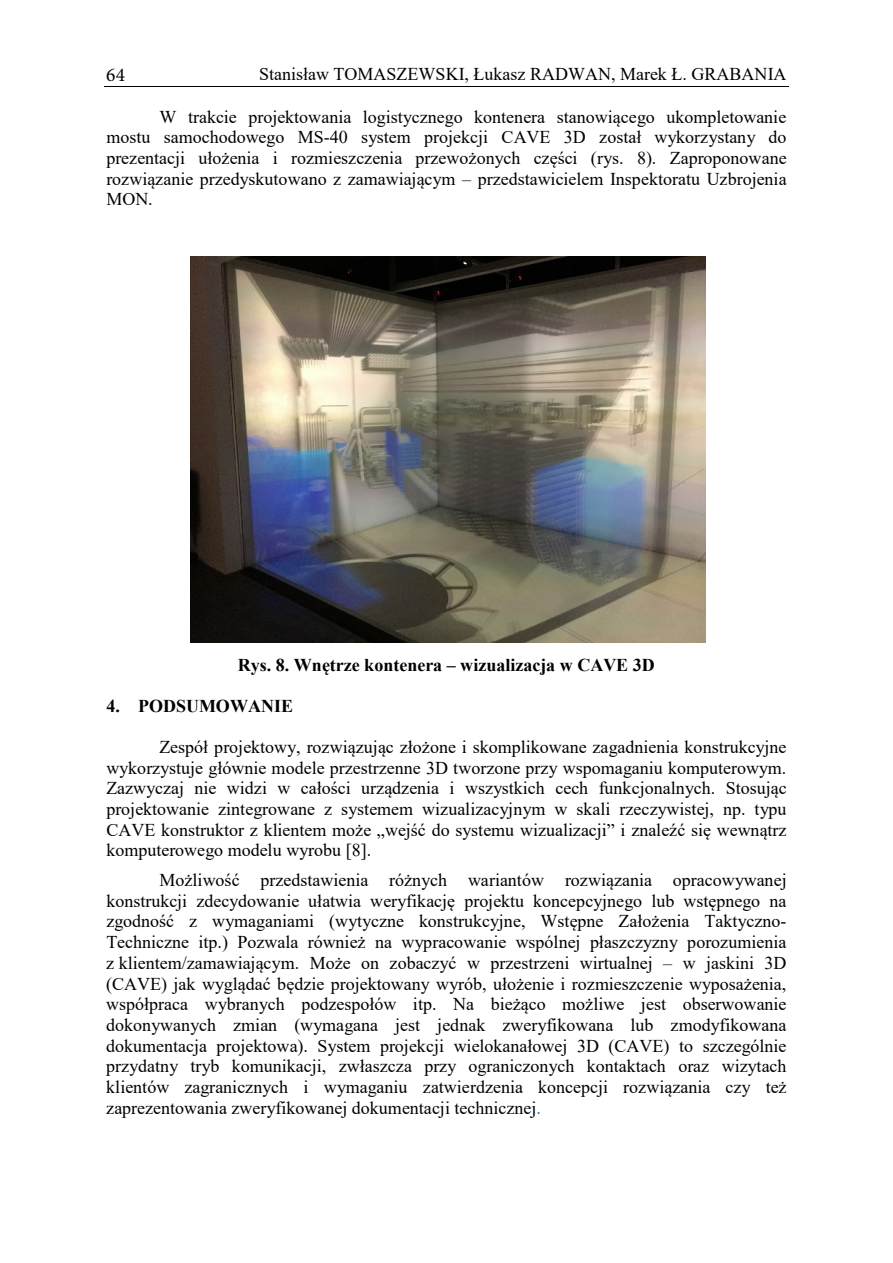
<style>
.page{position:relative;width:893px;height:1263px;background:#fff}
.page>*{position:absolute;margin:0;border:0;box-sizing:border-box;transform-origin:0 0}
.t1{font:19.5px "Minion Pro";color:#000}
.t2{font:18px/20.7px "Times New Roman";color:#000;text-align:justify}
.t3{font:700 18px "Times New Roman";color:#000}
.s1{font-style:inherit}
.s2{color:#0070c0}
</style>
<div class="page">
<hr style="left:104px;top:86px;width:685px;height:1px;background:#000">
<img style="left:191px;top:256px;width:515px;height:387px">
<p class="t1" style="left:106px;top:62px;width:20px">64</p>
<p class="t2" style="left:259px;top:63px;width:529px">Stanisław TOMASZEWSKI, Łukasz RADWAN, Marek Ł. GRABANIA</p>
<p class="t2" style="left:106px;top:106px;width:682px;text-indent:53px">W trakcie projektowania logistycznego kontenera stanowi<span class="s1">ą</span>cego ukompletowanie mostu samochodowego MS-40 system projekcji CAVE 3D został wykorzystany do prezentacji uło<span class="s1">ż</span>enia i rozmieszczenia przewo<span class="s1">ż</span>onych cz<span class="s1">ęś</span>ci (rys. 8). Zaproponowane rozwi<span class="s1">ą</span>zanie przedyskutowano z zamawiaj<span class="s1">ą</span>cym – przedstawicielem Inspektoratu Uzbrojenia MON.</p>
<p class="t3" style="left:238px;top:652px;width:418px">Rys. 8. Wn<span class="s1">ę</span>trze kontenera – wizualizacja w CAVE 3D</p>
<p class="t3" style="left:106px;top:693px;width:188px">4. PODSUMOWANIE</p>
<p class="t2" style="left:106px;top:736px;width:682px;text-indent:53px">Zespół projektowy, rozwi<span class="s1">ą</span>zuj<span class="s1">ą</span>c zło<span class="s1">ż</span>one i skomplikowane zagadnienia konstrukcyjne wykorzystuje głównie modele przestrzenne 3D tworzone przy wspomaganiu komputerowym.<br>Zazwyczaj nie widzi w cało<span class="s1">ś</span>ci urz<span class="s1">ą</span>dzenia i wszystkich cech funkcjonalnych. Stosuj<span class="s1">ą</span>c projektowanie zintegrowane z systemem wizualizacyjnym w skali rzeczywistej, np. typu CAVE konstruktor z klientem mo<span class="s1">ż</span>e „wej<span class="s1">ść</span> do systemu wizualizacji” i znale<span class="s1">źć</span> si<span class="s1">ę</span> wewn<span class="s1">ą</span>trz komputerowego modelu wyrobu [8].</p>
<p class="t2" style="left:106px;top:869px;width:682px;text-indent:53px">Mo<span class="s1">ż</span>liwo<span class="s1">ść</span> przedstawienia ró<span class="s1">ż</span>nych wariantów rozwi<span class="s1">ą</span>zania opracowywanej konstrukcji zdecydowanie ułatwia weryfikacj<span class="s1">ę</span> projektu koncepcyjnego lub wst<span class="s1">ę</span>pnego na zgodno<span class="s1">ść</span> z wymaganiami (wytyczne konstrukcyjne, Wst<span class="s1">ę</span>pne Zało<span class="s1">ż</span>enia Taktyczno-Techniczne itp.) Pozwala równie<span class="s1">ż</span> na wypracowanie wspólnej płaszczyzny porozumienia z klientem/zamawiaj<span class="s1">ą</span>cym. Mo<span class="s1">ż</span>e on zobaczy<span class="s1">ć</span> w przestrzeni wirtualnej – w jaskini 3D (CAVE) jak wygl<span class="s1">ą</span>da<span class="s1">ć</span> b<span class="s1">ę</span>dzie projektowany wyrób, uło<span class="s1">ż</span>enie i rozmieszczenie wyposa<span class="s1">ż</span>enia, współpraca wybranych podzespołów itp. Na bie<span class="s1">żą</span>co mo<span class="s1">ż</span>liwe jest obserwowanie dokonywanych zmian (wymagana jest jednak zweryfikowana lub zmodyfikowana dokumentacja projektowa). System projekcji wielokanałowej 3D (CAVE) to szczególnie przydatny tryb komunikacji, zwłaszcza przy ograniczonych kontaktach oraz wizytach klientów zagranicznych i wymaganiu zatwierdzenia koncepcji rozwi<span class="s1">ą</span>zania czy te<span class="s1">ż </span>zaprezentowania zweryfikowanej dokumentacji technicznej<span class="s2">.</span></p>
</div>
